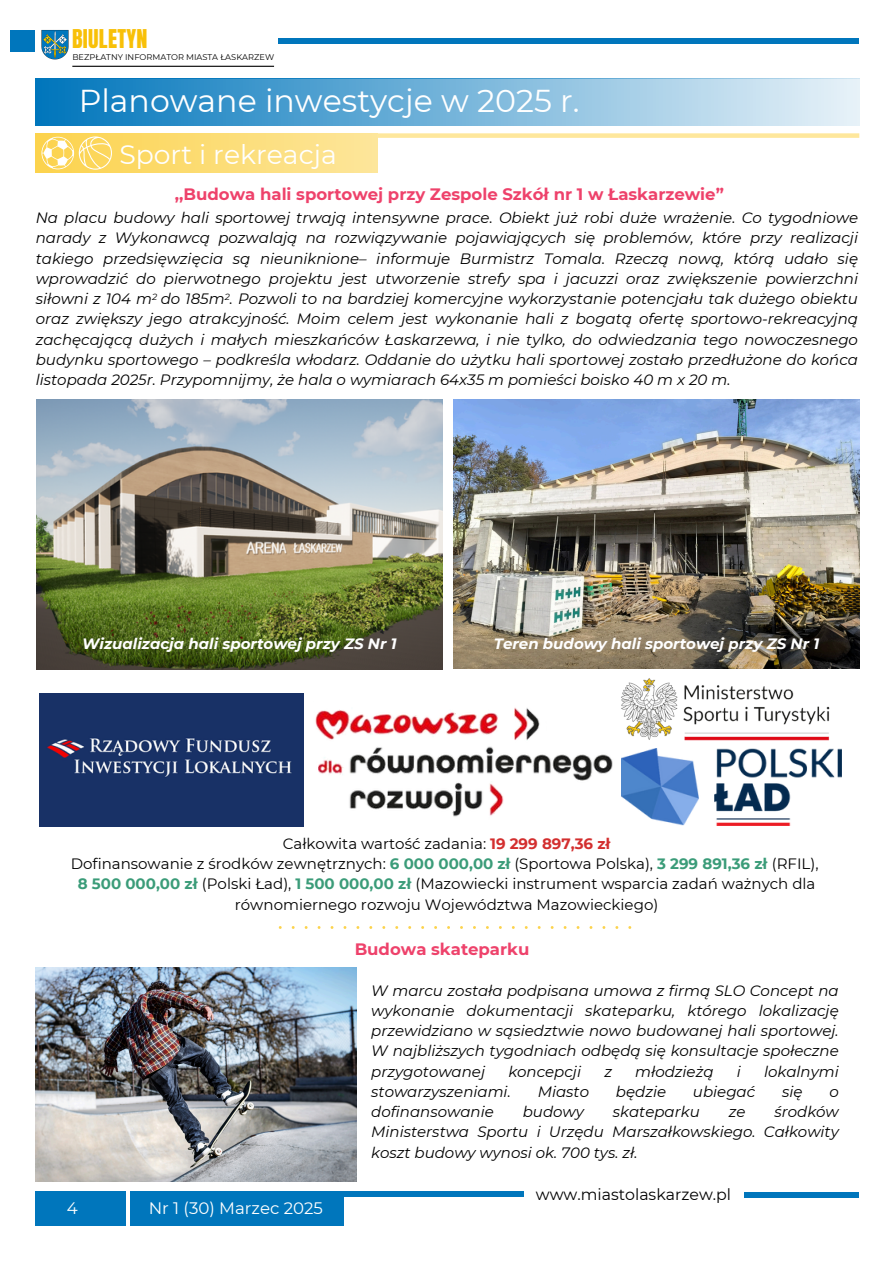
<style>
.page{position:relative;width:894px;height:1264px;background:#fff}
.page>*{position:absolute;margin:0;border:0;box-sizing:border-box;transform-origin:0 0}
.t1{font:31.65px "Montserrat";color:#fff}
.t2{font:26.7px "Montserrat";color:#fff}
.t3{font:22.05px "Anton";letter-spacing:.015em;color:#f8c008}
.t4{font:16.65px "Montserrat";color:#fff}
.t5{font:700 16.5px "Montserrat";color:#ee426b}
.t6{font:15.75px "Montserrat";color:#000}
.t7{font:italic 15px/20.2px "Montserrat";color:#000;text-align:justify}
.t8{font:15px/20.2px "Montserrat";color:#000;text-align:center}
.t9{font:italic 700 15px "Montserrat";color:#fff}
.t10{font:italic 9px "Montserrat";color:#000}
.t11{font:8.25px "Montserrat";color:#000}
.s1{font-weight:700;color:#d32f2f}
.s2{font-weight:700;color:#3b9c79}
</style>
<div class="page">
<img style="left:41px;top:29px;width:27px;height:31px">
<div style="left:278px;top:38px;width:581px;height:6px;background:#0076bc"></div>
<hr style="left:72px;top:66px;width:202px;height:1px;background:#000">
<div style="left:35px;top:79px;width:824px;height:46px;background:linear-gradient(to right,#0075bb,#e7f2f8)"></div>
<div style="left:35px;top:1191px;width:91px;height:34px;background:#0076bc"></div>
<div style="left:130px;top:1191px;width:213px;height:34px;background:#0076bc"></div>
<div style="left:343px;top:1191px;width:180px;height:5px;background:#0076bc"></div>
<div style="left:743px;top:1192px;width:114px;height:6px;background:#0076bc"></div>
<div style="left:10px;top:30px;width:25px;height:22px;background:#0076bc"></div>
<div style="left:35px;top:133px;width:342px;height:40px;background:linear-gradient(to right,#fcd24c,#fde69a)"></div>
<div style="left:376px;top:133px;width:483px;height:5px;background:#fee79c"></div>
<img style="left:621px;top:678px;width:209px;height:63px">
<img style="left:39px;top:693px;width:265px;height:133px">
<img style="left:621px;top:748px;width:220px;height:77px">
<img style="left:315px;top:707px;width:225px;height:33px">
<img style="left:318px;top:746px;width:295px;height:71px">
<svg style="left:41px;top:136px;width:71px;height:34px;background:#fcde7e"></svg>
<img style="left:37px;top:399px;width:405px;height:270px">
<img style="left:453px;top:399px;width:405px;height:269px">
<img style="left:35px;top:967px;width:321px;height:214px">
<p class="t3" style="left:72px;top:23px;width:77px">BIULETYN</p>
<p class="t11" style="left:72px;top:52px;width:203px">BEZPŁATNY INFORMATOR MIASTA ŁASKARZEW</p>
<h4 class="t1" style="left:79px;top:81px;width:502px">Planowane inwestycje w 2025 r.</h4>
<h5 class="t2" style="left:119px;top:138px;width:219px">Sport i rekreacja</h5>
<p class="t5" style="left:175px;top:184px;width:550px">,,Budowa hali sportowej przy Zespole Szkół nr 1 w Łaskarzewie”</p>
<h3 class="t7" style="left:36px;top:208px;width:823px">Na placu budowy hali sportowej trwają intensywne prace. Obiekt już robi duże wrażenie. Co tygodniowe narady z Wykonawcą pozwalają na rozwiązywanie pojawiających się problemów, które przy realizacji takiego przedsięwzięcia są nieuniknione– informuje Burmistrz Tomala. Rzeczą nową, którą udało się wprowadzić do pierwotnego projektu jest utworzenie strefy spa i jacuzzi oraz zwiększenie powierzchni siłowni z 104 m do 185m . Pozwoli to na bardziej komercyjne wykorzystanie potencjału tak dużego obiektu oraz zwiększy jego atrakcyjność. Moim celem jest wykonanie hali z bogatą ofertę sportowo-rekreacyjną zachęcającą dużych i małych mieszkańców Łaskarzewa, i nie tylko, do odwiedzania tego nowoczesnego budynku sportowego – podkreśla włodarz. Oddanie do użytku hali sportowej zostało przedłużone do końca listopada 2025r. Przypomnijmy, że hala o wymiarach 64x35 m pomieści boisko 40 m x 20 m.</h3>
<h3 class="t10" style="left:152px;top:291px;width:7px">2</h3>
<h3 class="t10" style="left:225px;top:291px;width:7px">2</h3>
<p class="t9" style="left:82px;top:634px;width:316px">Wizualizacja hali sportowej przy ZS Nr 1</p>
<h1 class="t9" style="left:493px;top:634px;width:327px">Teren budowy hali sportowej przy ZS Nr 1</h1>
<p class="t8" style="left:71px;top:833px;width:749px">Całkowita wartość zadania: <span class="s1">19 299 897,36 zł<br></span>Dofinansowanie z środków zewnętrznych: <span class="s2">6 000 000,00 zł</span> (Sportowa Polska), <span class="s2">3 299 891,36 zł</span> (RFIL), <span class="s2">8 500 000,00 zł</span> (Polski Ład), <span class="s2">1 500 000,00 zł</span> (Mazowiecki instrument wsparcia zadań ważnych dla równomiernego rozwoju Województwa Mazowieckiego)</p>
<p class="t4" style="left:67px;top:1197px;width:12px">4</p>
<p class="t4" style="left:149px;top:1197px;width:176px">Nr 1 (30) Marzec 2025</p>
<h4 class="t5" style="left:354px;top:938px;width:176px">Budowa skateparku</h4>
<p class="t7" style="left:371px;top:980px;width:469px">W marcu została podpisana umowa z firmą SLO Concept na wykonanie dokumentacji skateparku, którego lokalizację przewidziano w sąsiedztwie nowo budowanej hali sportowej.<br>W najbliższych tygodniach odbędą się konsultacje społeczne przygotowanej</p>
<p class="t7" style="left:508px;top:1061px;width:74px">koncepcji</p>
<p class="t7" style="left:604px;top:1061px;width:9px">z</p>
<p class="t7" style="left:635px;top:1061px;width:80px">młodzieżą</p>
<p class="t7" style="left:736px;top:1061px;width:6px">i</p>
<p class="t7" style="left:763px;top:1061px;width:76px">lokalnymi</p>
<p class="t7" style="left:371px;top:1081px;width:141px">stowarzyszeniami.</p>
<p class="t7" style="left:537px;top:1081px;width:53px">Miasto</p>
<p class="t7" style="left:615px;top:1081px;width:52px">będzie</p>
<p class="t7" style="left:692px;top:1081px;width:64px">ubiegać</p>
<p class="t7" style="left:781px;top:1081px;width:22px">się</p>
<p class="t7" style="left:829px;top:1081px;width:11px">o</p>
<p class="t7" style="left:371px;top:1101px;width:124px">dofinansowanie</p>
<p class="t7" style="left:522px;top:1101px;width:63px">budowy</p>
<p class="t7" style="left:612px;top:1101px;width:88px">skateparku</p>
<p class="t7" style="left:728px;top:1101px;width:18px">ze</p>
<p class="t7" style="left:371px;top:1101px;width:469px;text-indent:403px">środków Ministerstwa Sportu i Urzędu Marszałkowskiego. Całkowity koszt budowy wynosi ok. 700 tys. zł.</p>
<h2 class="t6" style="left:535px;top:1185px;width:197px">www.miastolaskarzew.pl</h2>
</div>
